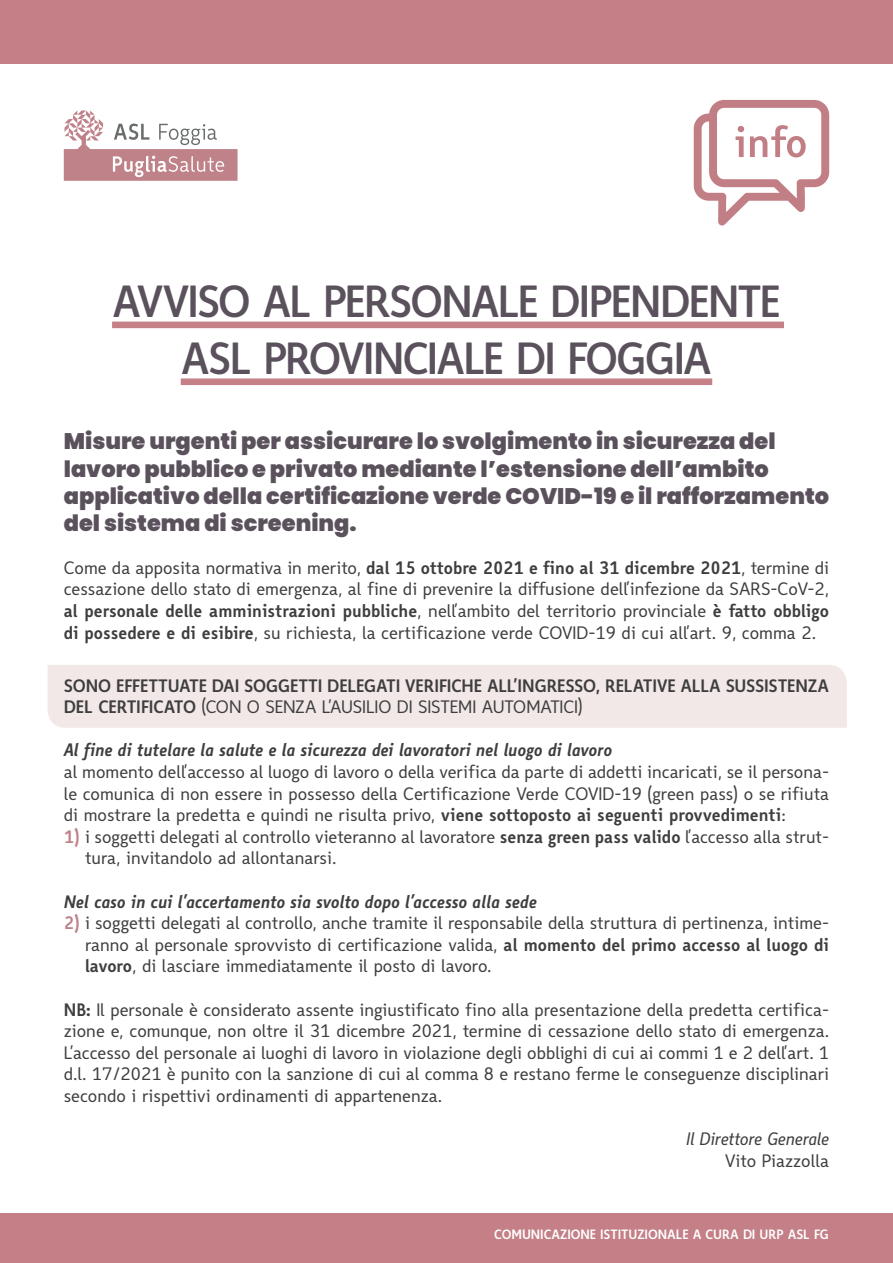
<style>
.page{position:relative;width:893px;height:1263px;background:#fff}
.page>*{position:absolute;margin:0;border:0;box-sizing:border-box;transform-origin:0 0}
.t1{font:700 45px/56.8px "Wayfinding Sans Rg N";letter-spacing:-.04em;color:#5a515c;text-align:center}
.t2{font:900 22.5px/27px "Poppins";color:#5a515c}
.t3{font:18px/21.6px "Wayfinding Sans Rg";color:#3e3e3f;text-align:justify}
.t4{font:700 18px/21.6px "Wayfinding Sans Rg";letter-spacing:-.01em;color:#3e3e3f}
.t5{font:italic 700 18px "Wayfinding Sans Rg";color:#3e3e3f}
.t6{font:italic 18px "Wayfinding Sans Rg";color:#3e3e3f}
.t7{font:700 13.5px "Wayfinding Sans Rg";letter-spacing:-.005em;color:#fff}
.s1{font-weight:700}
.s2{font-weight:400}
.s3{font-weight:700;color:#c08289}
</style>
<div class="page">
<div style="left:48px;top:665px;width:799px;height:63px;background:#f3e8e8"></div>
<svg style="left:64px;top:110px;width:174px;height:71px"></svg>
<svg style="left:694px;top:100px;width:135px;height:126px"></svg>
<div style="left:0;top:0;width:893px;height:64px;background:#c47f87"></div>
<div style="left:0;top:1214px;width:893px;height:49px;background:#c47f87"></div>
<div style="left:112px;top:322px;width:672px;height:6px;background:#c47f87"></div>
<div style="left:181px;top:378px;width:531px;height:7px;background:#c47f87"></div>
<h1 class="t1" style="left:112px;top:274px;width:670px">AVVISO AL PERSONALE DIPENDENTE<br>ASL PROVINCIALE DI FOGGIA</h1>
<p class="t2" style="left:64px;top:428px;width:767px">Misure urgenti per assicurare lo svolgimento in sicurezza del lavoro pubblico e privato mediante l’estensione dell’ambito applicativo della certificazione verde COVID-19 e il rafforzamento del sistema di screening.</p>
<p class="t3" style="left:64px;top:557px;width:767px">Come da apposita normativa in merito, <span class="s1">dal 15 ottobre 2021 e fino al 31 dicembre 2021</span>, termine di cessazione dello stato di emergenza, al fine di prevenire la diffusione dell’infezione da SARS-CoV-2, <span class="s1">al personale delle amministrazioni pubbliche</span>, nell’ambito del territorio provinciale <span class="s1">è fatto obbligo di possedere e di esibire</span>, su richiesta, la certificazione verde COVID-19 di cui all’art. 9, comma 2.</p>
<p class="t4" style="left:64px;top:675px;width:767px">SONO EFFETTUATE DAI SOGGETTI DELEGATI VERIFICHE ALL’INGRESSO, RELATIVE ALLA SUSSISTENZA<br>DEL CERTIFICATO <span class="s2">(CON O SENZA L’AUSILIO DI SISTEMI AUTOMATICI)</span></p>
<p class="t5" style="left:64px;top:740px;width:550px">Al fine di tutelare la salute e la sicurezza dei lavoratori nel luogo di lavoro</p>
<p class="t3" style="left:64px;top:762px;width:767px">al momento dell’accesso al luogo di lavoro o della verifica da parte di addetti incaricati, se il persona&shy;le comunica di non essere in possesso della Certificazione Verde COVID-19 (green pass) o se rifiuta di mostrare la predetta e quindi ne risulta privo, <span class="s1">viene sottoposto ai seguenti provvedimenti</span>:</p>
<p class="t3" style="left:85px;top:826px;width:746px;text-indent:-21px"><span class="s3">1)</span> i soggetti delegati al controllo vieteranno al lavoratore <span class="s1">senza green pass valido</span> l’accesso alla strut&shy;tura, invitandolo ad allontanarsi.</p>
<p class="t5" style="left:64px;top:891px;width:475px">Nel caso in cui l’accertamento sia svolto dopo l’accesso alla sede</p>
<p class="t3" style="left:85px;top:913px;width:746px;text-indent:-21px"><span class="s3">2)</span> i soggetti delegati al controllo, anche tramite il responsabile della struttura di pertinenza, intime&shy;ranno al personale sprovvisto di certificazione valida, <span class="s1">al momento del primo accesso al luogo di lavoro</span>, di lasciare immediatamente il posto di lavoro.</p>
<p class="t3" style="left:64px;top:999px;width:767px"><span class="s1">NB:</span> Il personale è considerato assente ingiustificato fino alla presentazione della predetta certifica&shy;zione e, comunque, non oltre il 31 dicembre 2021, termine di cessazione dello stato di emergenza.<br>L’accesso del personale ai luoghi di lavoro in violazione degli obblighi di cui ai commi 1 e 2 dell’art. 1 d.l. 17/2021 è punito con la sanzione di cui al comma 8 e restano ferme le conseguenze disciplinari secondo i rispettivi ordinamenti di appartenenza.</p>
<p class="t6" style="left:686px;top:1128px;width:145px">Il Direttore Generale</p>
<p class="t3" style="left:725px;top:1150px;width:105px">Vito Piazzolla</p>
<p class="t7" style="left:494px;top:1226px;width:336px">COMUNICAZIONE ISTITUZIONALE A CURA DI URP ASL FG</p>
</div>
